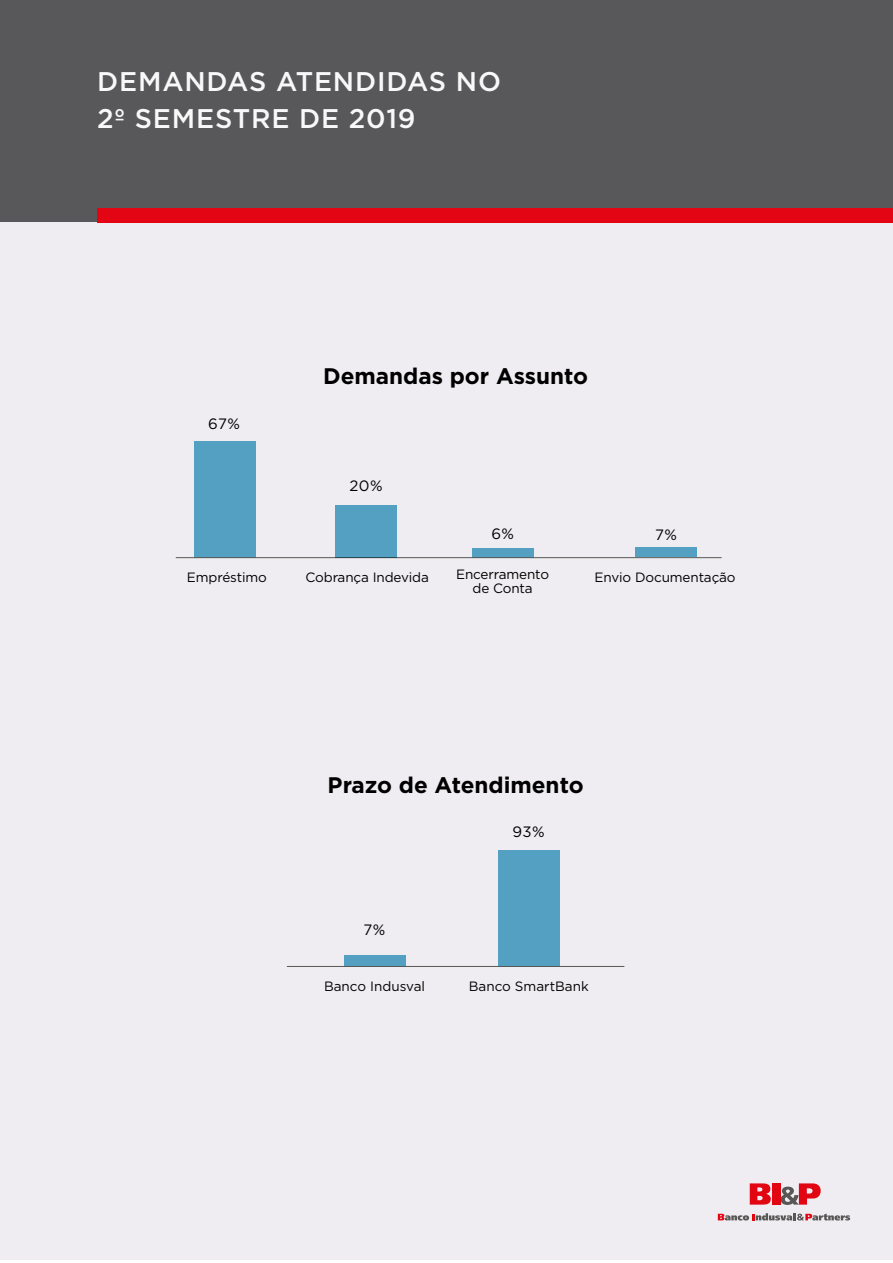
<style>
.page{position:relative;width:893px;height:1263px;background:#fff}
.page>*{position:absolute;margin:0;border:0;box-sizing:border-box;transform-origin:0 0}
.t1{font:500 27px/37.5px "Gotham";letter-spacing:.03em;color:#f8f8f8}
.t2{font:700 22.5px "Gotham";color:#000}
.t3{font:15px "Gotham";color:#000}
.t4{font:13.5px/13.5px "Gotham";letter-spacing:-.01em;color:#000;text-align:center}
</style>
<div class="page">
<div style="left:0;top:221px;width:893px;height:1039px;background:#efedf1"></div>
<div style="left:0;top:0;width:893px;height:222px;background:#58585a"></div>
<div style="left:97px;top:208px;width:796px;height:14px;background:#e30513"></div>
<svg style="left:718px;top:1213px;width:132px;height:7px"></svg>
<svg style="left:750px;top:1183px;width:21px;height:21px"></svg>
<div style="left:772px;top:1183px;width:8px;height:21px;background:#e20613"></div>
<svg style="left:781px;top:1183px;width:40px;height:22px"></svg>
<div style="left:498px;top:850px;width:62px;height:116px;background:#53a0c3"></div>
<div style="left:344px;top:955px;width:61px;height:12px;background:#53a0c3"></div>
<hr style="left:287px;top:966px;width:337px;height:1px;background:#575756">
<div style="left:194px;top:441px;width:62px;height:116px;background:#53a0c3"></div>
<div style="left:472px;top:548px;width:62px;height:10px;background:#53a0c3"></div>
<hr style="left:176px;top:557px;width:546px;height:1px;background:#575756">
<div style="left:335px;top:506px;width:61px;height:52px;background:#53a0c3"></div>
<div style="left:635px;top:547px;width:62px;height:10px;background:#53a0c3"></div>
<h1 class="t1" style="left:97px;top:62px;width:405px">DEMANDAS ATENDIDAS NO<br>2º SEMESTRE DE 2019</h1>
<p class="t3" style="left:208px;top:414px;width:33px">67%</p>
<h2 class="t2" style="left:323px;top:362px;width:267px">Demandas por Assunto</h2>
<p class="t3" style="left:350px;top:476px;width:35px">20%</p>
<p class="t3" style="left:491px;top:524px;width:24px">6%</p>
<p class="t3" style="left:655px;top:525px;width:23px">7%</p>
<p class="t4" style="left:456px;top:568px;width:94px">Encerramento de Conta</p>
<p class="t4" style="left:187px;top:571px;width:81px">Empréstimo</p>
<p class="t4" style="left:306px;top:571px;width:125px">Cobrança Indevida</p>
<p class="t4" style="left:595px;top:571px;width:143px">Envio Documentação</p>
<h2 class="t2" style="left:328px;top:770px;width:257px">Prazo de Atendimento</h2>
<p class="t3" style="left:363px;top:920px;width:23px">7%</p>
<p class="t3" style="left:512px;top:822px;width:34px">93%</p>
<p class="t4" style="left:324px;top:980px;width:103px">Banco Indusval</p>
<p class="t4" style="left:469px;top:980px;width:121px">Banco SmartBank</p>
</div>
